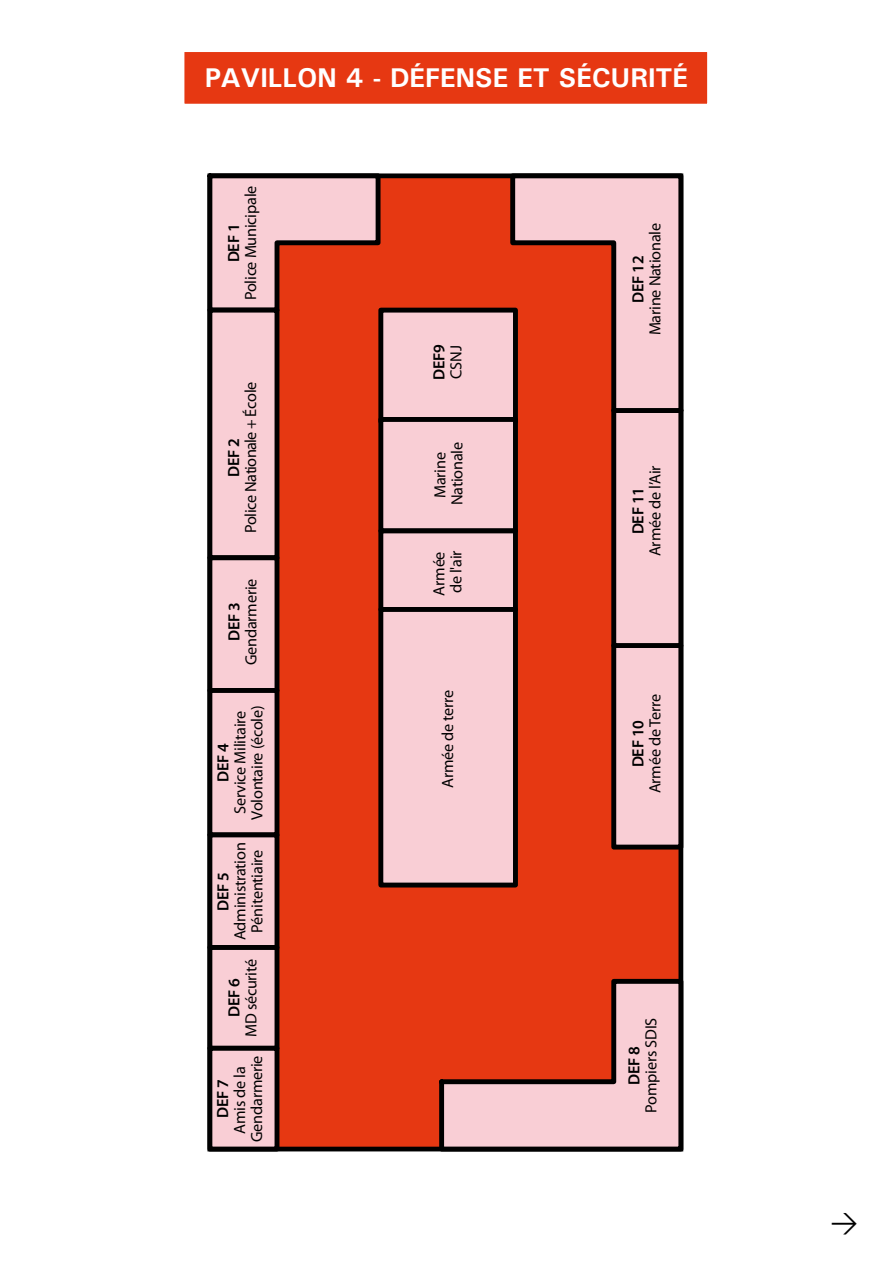
<style>
.page{position:relative;width:893px;height:1263px;background:#fff}
.page>*{position:absolute;margin:0;border:0;box-sizing:border-box;transform-origin:0 0}
.t1{font:700 27.15px "Univers";color:#fff}
.t2{font:27px "DIN";color:#000}
.t3{font:16.2px/17.1px "Myriad Pro";letter-spacing:-.015em;color:#000;text-align:center}
.t4{font:600 16.2px "Myriad Pro";letter-spacing:-.015em;color:#000}
.t5{font:16.2px "Myriad Pro";letter-spacing:-.04em;color:#000}
</style>
<div class="page">
<div style="left:181px;top:49px;width:529px;height:58px;background:#e63812;border:3px solid #fff"></div>
<div style="left:210px;top:176px;width:471px;height:973px;background:#e63812"></div>
<svg style="left:207px;top:173px;width:176px;height:142px"></svg>
<div style="left:210px;top:310px;width:67px;height:248px;background:#f9ced5"></div>
<div style="left:207px;top:308px;width:72px;height:252px;border:5px solid #000"></div>
<div style="left:210px;top:558px;width:67px;height:132px;background:#f9ced5"></div>
<div style="left:207px;top:555px;width:72px;height:138px;border:5px solid #000"></div>
<div style="left:210px;top:690px;width:67px;height:145px;background:#f9ced5"></div>
<div style="left:207px;top:688px;width:72px;height:149px;border:5px solid #000"></div>
<div style="left:210px;top:835px;width:67px;height:112px;background:#f9ced5"></div>
<div style="left:207px;top:832px;width:72px;height:118px;border:5px solid #000"></div>
<div style="left:210px;top:947px;width:67px;height:101px;background:#f9ced5"></div>
<div style="left:207px;top:945px;width:72px;height:106px;border:5px solid #000"></div>
<div style="left:210px;top:1048px;width:67px;height:101px;background:#f9ced5"></div>
<div style="left:207px;top:1046px;width:72px;height:105px;border:5px solid #000"></div>
<svg style="left:437px;top:976px;width:247px;height:176px"></svg>
<div style="left:614px;top:645px;width:67px;height:202px;background:#f9ced5"></div>
<div style="left:611px;top:643px;width:72px;height:206px;border:5px solid #000"></div>
<div style="left:614px;top:410px;width:67px;height:235px;background:#f9ced5"></div>
<div style="left:611px;top:408px;width:72px;height:240px;border:5px solid #000"></div>
<svg style="left:508px;top:173px;width:176px;height:242px"></svg>
<div style="left:381px;top:310px;width:134px;height:112px;background:#f9ced5"></div>
<div style="left:378px;top:308px;width:140px;height:116px;border:5px solid #000"></div>
<div style="left:381px;top:419px;width:134px;height:112px;background:#f9ced5"></div>
<div style="left:378px;top:417px;width:140px;height:116px;border:5px solid #000"></div>
<div style="left:381px;top:531px;width:134px;height:78px;background:#f9ced5"></div>
<div style="left:378px;top:528px;width:140px;height:84px;border:5px solid #000"></div>
<div style="left:381px;top:609px;width:134px;height:276px;background:#f9ced5"></div>
<div style="left:378px;top:607px;width:140px;height:280px;border:5px solid #000"></div>
<h1 class="t1" style="left:205px;top:61px;width:485px">PAVILLON 4 - DÉFENSE ET SÉCURITÉ</h1>
<p class="t3" style="left:242px;top:300px;width:116px;rotate:-90deg">Police Municipale</p>
<p class="t4" style="left:223px;top:262px;width:40px;rotate:-90deg">DEF 1</p>
<p class="t5" style="left:241px;top:533px;width:153px;rotate:-90deg">Police Nationale + École</p>
<p class="t4" style="left:223px;top:477px;width:40px;rotate:-90deg">DEF 2</p>
<p class="t3" style="left:242px;top:665px;width:88px;rotate:-90deg">Gendarmerie</p>
<p class="t4" style="left:224px;top:641px;width:40px;rotate:-90deg">DEF 3</p>
<p class="t3" style="left:231px;top:819px;width:116px;rotate:-90deg">Service Militaire<br>Volontaire (école)</p>
<p class="t4" style="left:213px;top:782px;width:40px;rotate:-90deg">DEF 4</p>
<p class="t4" style="left:429px;top:380px;width:37px;rotate:-90deg">DEF9</p>
<p class="t3" style="left:447px;top:379px;width:35px;rotate:-90deg">CSNJ</p>
<p class="t3" style="left:431px;top:505px;width:65px;rotate:-90deg">Marine<br>Nationale</p>
<p class="t3" style="left:430px;top:595px;width:47px;text-align:left;rotate:-90deg">Armée de l'air</p>
<p class="t3" style="left:439px;top:788px;width:100px;rotate:-90deg">Armée de terre</p>
<p class="t3" style="left:646px;top:335px;width:114px;rotate:-90deg">Marine Nationale</p>
<p class="t4" style="left:628px;top:303px;width:49px;rotate:-90deg">DEF 12</p>
<p class="t3" style="left:646px;top:556px;width:92px;rotate:-90deg">Armée de l’Air</p>
<p class="t4" style="left:628px;top:534px;width:49px;rotate:-90deg">DEF 11</p>
<p class="t3" style="left:646px;top:793px;width:101px;rotate:-90deg">Armée de Terre</p>
<p class="t4" style="left:628px;top:767px;width:49px;rotate:-90deg">DEF 10</p>
<p class="t3" style="left:231px;top:940px;width:99px;rotate:-90deg">Administration<br>Pénitentiaire</p>
<p class="t4" style="left:224px;top:1017px;width:40px;rotate:-90deg">DEF 6</p>
<p class="t4" style="left:213px;top:910px;width:40px;rotate:-90deg">DEF 5</p>
<p class="t3" style="left:242px;top:1037px;width:80px;rotate:-90deg">MD sécurité</p>
<p class="t3" style="left:642px;top:1112px;width:96px;rotate:-90deg">Pompiers SDIS</p>
<p class="t3" style="left:231px;top:1142px;width:88px;rotate:-90deg">Amis de la<br>Gendarmerie</p>
<p class="t4" style="left:624px;top:1084px;width:40px;rotate:-90deg">DEF 8</p>
<p class="t4" style="left:212px;top:1118px;width:40px;rotate:-90deg">DEF 7</p>
<h2 class="t2" style="left:830px;top:1204px;width:29px">&gt;</h2>
</div>
